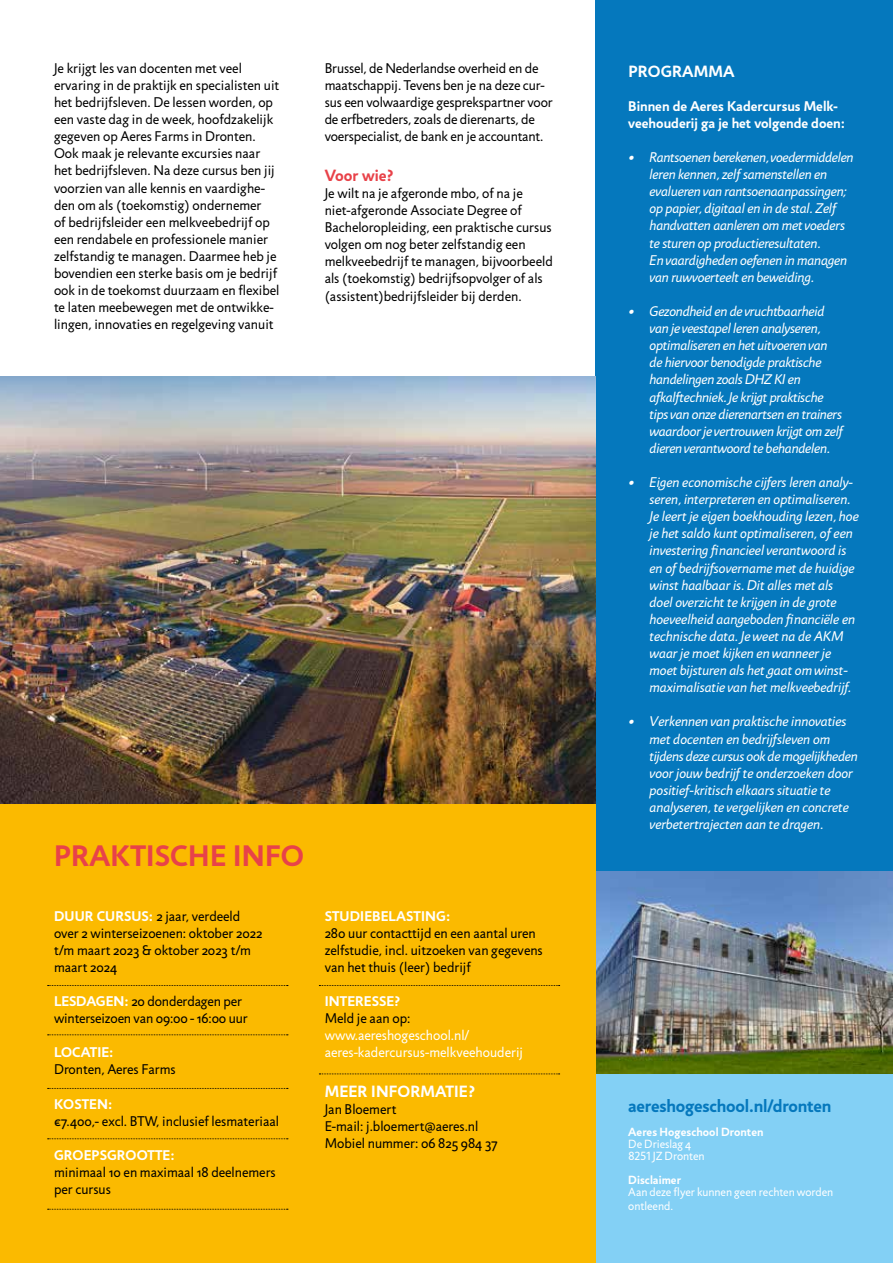
<style>
.page{position:relative;width:893px;height:1263px;background:#fff}
.page>*{position:absolute;margin:0;border:0;box-sizing:border-box;transform-origin:0 0}
.t1{font:700 30px "Jigsaw";letter-spacing:.01em;color:#e84249}
.t2{font:700 18px "Jigsaw";letter-spacing:-.01em;color:#0578bd}
.t3{font:700 16.5px "Jigsaw";letter-spacing:.01em;color:#fff}
.t4{font:700 16.5px "Jigsaw";color:#e84249}
.t5{font:14.25px/17.1px "Jigsaw";color:#000}
.t6{font:14.25px/17.1px "Jigsaw Regular Cursive";color:#fff}
.t7{font:700 14.25px/17.1px "Jigsaw";color:#fff}
.t8{font:14.25px/17.1px "Jigsaw";color:#fff}
.t9{font:12px/12px "Jigsaw";color:#fff}
.t10{font:700 12px "Jigsaw";letter-spacing:.005em;color:#fff}
.s1{font-weight:700;color:#fff}
</style>
<div class="page">
<div style="left:595px;top:726px;width:298px;height:537px;background:#83d0f5"></div>
<div style="left:595px;top:0;width:298px;height:872px;background:#0578bd"></div>
<img style="left:595px;top:872px;width:298px;height:202px">
<div style="left:0;top:804px;width:595px;height:459px;background:#fbba00"></div>
<svg style="left:48px;top:985px;width:240px;height:1px"></svg>
<svg style="left:48px;top:1034px;width:240px;height:1px"></svg>
<svg style="left:48px;top:1088px;width:240px;height:1px"></svg>
<svg style="left:48px;top:1138px;width:240px;height:1px"></svg>
<svg style="left:48px;top:1209px;width:240px;height:1px"></svg>
<svg style="left:319px;top:985px;width:241px;height:1px"></svg>
<svg style="left:319px;top:1073px;width:241px;height:1px"></svg>
<img style="left:0;top:376px;width:596px;height:428px">
<p class="t5" style="left:54px;top:59px;width:227px">Je krijgt les van docenten met veel ervaring in de praktijk en specialisten uit het bedrijfsleven. De lessen worden, op een vaste dag in de week, hoofdzakelijk gegeven op Aeres Farms in Dronten.<br>Ook maak je relevante excursies naar het bedrijfsleven. Na deze cursus ben jij voorzien van alle kennis en vaardighe&shy;den om als (toekomstig) ondernemer<br>of bedrijfsleider een melkveebedrijf op een rendabele en professionele manier zelfstandig te managen. Daarmee heb je bovendien een sterke basis om je bedrijf ook in de toekomst duurzaam en flexibel te laten meebewegen met de ontwikke&shy;lingen, innovaties en regelgeving vanuit</p>
<p class="t5" style="left:325px;top:59px;width:230px">Brussel, de Nederlandse overheid en de maatschappij. Tevens ben je na deze cur&shy;sus een volwaardige gesprekspartner voor de erfbetreders, zoals de dierenarts, de voerspecialist, de bank en je accountant.</p>
<p class="t4" style="left:325px;top:165px;width:71px">Voor wie?</p>
<p class="t5" style="left:325px;top:185px;width:230px">Je wilt na je afgeronde mbo, of na je niet-afgeronde Associate Degree of Bacheloropleiding, een praktische cursus volgen om nog beter zelfstandig een melkveebedrijf te managen, bijvoorbeeld als (toekomstig) bedrijfsopvolger of als (assistent)bedrijfsleider bij derden.</p>
<h1 class="t1" style="left:54px;top:838px;width:251px">PRAKTISCHE INFO</h1>
<p class="t5" style="left:54px;top:907px;width:210px"><span class="s1">DUUR CURSUS:</span> 2 jaar, verdeeld over 2 winterseizoenen: oktober 2022 t/m maart 2023 &amp; oktober 2023 t/m maart 2024</p>
<p class="t5" style="left:54px;top:993px;width:195px"><span class="s1">LESDAGEN:</span> 20 donderdagen per winterseizoen van 09:00 - 16:00 uur</p>
<p class="t7" style="left:54px;top:1044px;width:61px">LOCATIE:</p>
<p class="t5" style="left:54px;top:1061px;width:123px">Dronten, Aeres Farms</p>
<p class="t7" style="left:54px;top:1095px;width:60px">KOSTEN:</p>
<p class="t5" style="left:54px;top:1112px;width:227px">€7.400,- excl. BTW, inclusief lesmateriaal</p>
<p class="t7" style="left:54px;top:1146px;width:122px">GROEPSGROOTTE:</p>
<p class="t5" style="left:54px;top:1164px;width:223px">minimaal 10 en maximaal 18 deelnemers per cursus</p>
<p class="t7" style="left:325px;top:907px;width:127px">STUDIEBELASTING:</p>
<p class="t5" style="left:325px;top:924px;width:220px">280 uur contacttijd en een aantal uren zelfstudie, incl. uitzoeken van gegevens van het thuis (leer) bedrijf</p>
<p class="t7" style="left:325px;top:992px;width:77px">INTERESSE?</p>
<p class="t5" style="left:325px;top:1010px;width:87px">Meld je aan op:</p>
<p class="t8" style="left:325px;top:1027px;width:200px">www.aereshogeschool.nl/ aeres-kadercursus-melkveehouderij</p>
<p class="t3" style="left:325px;top:1081px;width:152px">MEER INFORMATIE?</p>
<p class="t5" style="left:325px;top:1101px;width:174px">Jan Bloemert<br>E-mail: j.bloemert@aeres.nl<br>Mobiel nummer: 06 825 984 37</p>
<p class="t3" style="left:628px;top:61px;width:108px">PROGRAMMA</p>
<p class="t7" style="left:628px;top:97px;width:218px">Binnen de Aeres Kadercursus Melk&shy;veehouderij ga je het volgende doen:</p>
<p class="t6" style="left:649px;top:149px;width:205px;text-indent:-21px">• Rantsoenen berekenen, voedermiddelen leren kennen, zelf samenstellen en evalueren van rantsoenaanpassingen; op papier, digitaal en in de stal. Zelf handvatten aanleren om met voeders te sturen op productieresultaten.<br>En vaardigheden oefenen in managen van ruwvoerteelt en beweiding.</p>
<p class="t6" style="left:649px;top:303px;width:195px;text-indent:-21px">• Gezondheid en de vruchtbaarheid van je veestapel leren analyseren, optimaliseren en het uitvoeren van de hiervoor benodigde praktische handelingen zoals DHZ KI en afkalftechniek. Je krijgt praktische tips van onze dierenartsen en trainers waardoor je vertrouwen krijgt om zelf dieren verantwoord te behandelen.</p>
<p class="t6" style="left:649px;top:474px;width:211px;text-indent:-21px">• Eigen economische cijfers leren analy&shy;seren, interpreteren en optimaliseren.<br>Je leert je eigen boekhouding lezen, hoe je het saldo kunt optimaliseren, of een investering financieel verantwoord is en of bedrijfsovername met de huidige winst haalbaar is. Dit alles met als doel overzicht te krijgen in de grote hoeveelheid aangeboden financiële en technische data. Je weet na de AKM waar je moet kijken en wanneer je moet bijsturen als het gaat om winst&shy;maximalisatie van het melkveebedrijf.</p>
<p class="t6" style="left:649px;top:713px;width:210px;text-indent:-21px">• Verkennen van praktische innovaties met docenten en bedrijfsleven om tijdens deze cursus ook de mogelijkheden voor jouw bedrijf te onderzoeken door positief-kritisch elkaars situatie te analyseren, te vergelijken en concrete verbetertrajecten aan te dragen.</p>
<p class="t2" style="left:628px;top:1095px;width:205px">aereshogeschool.nl/dronten</p>
<p class="t10" style="left:628px;top:1125px;width:137px">Aeres Hogeschool Dronten</p>
<p class="t9" style="left:628px;top:1138px;width:78px">De Drieslag 4<br>8251 JZ Dronten</p>
<p class="t10" style="left:628px;top:1173px;width:54px">Disclaimer</p>
<p class="t9" style="left:628px;top:1185px;width:207px;line-height:13.5px">Aan deze flyer kunnen geen rechten worden ontleend.</p>
</div>
